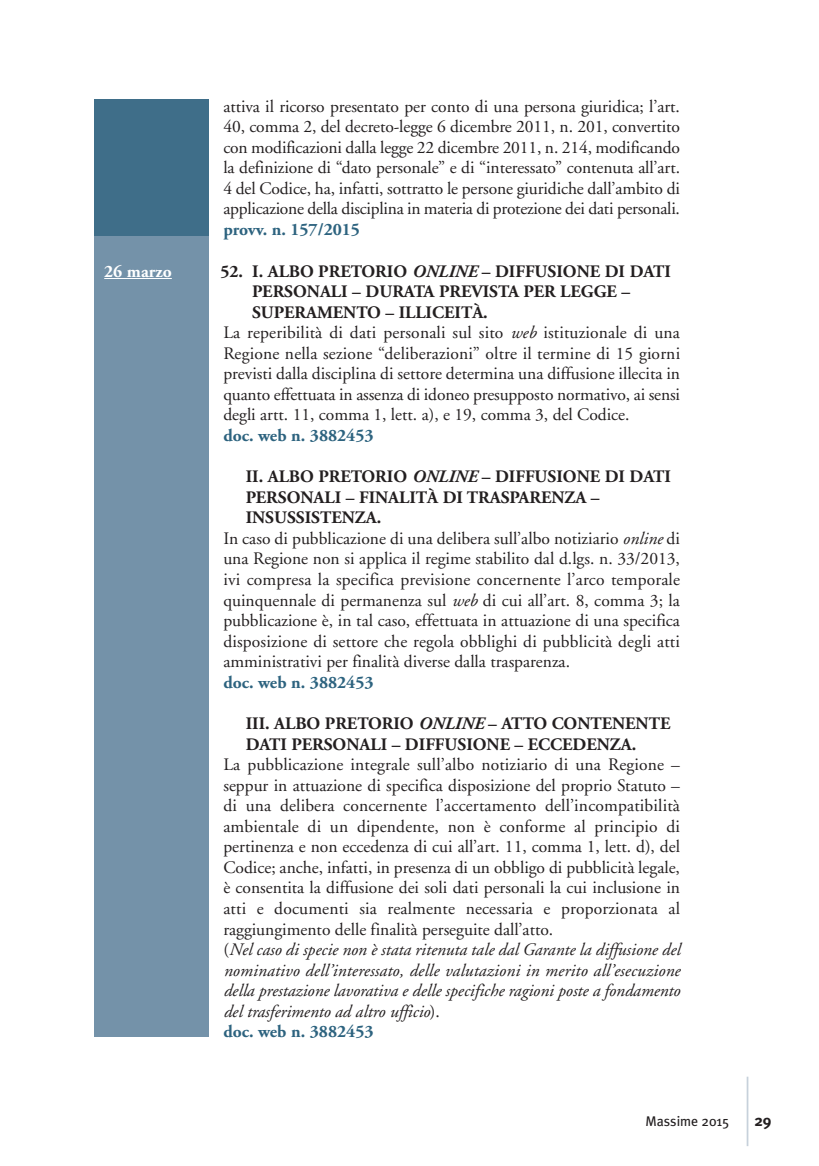
<style>
.page{position:relative;width:819px;height:1166px;background:#fff}
.page>*{position:absolute;margin:0;border:0;box-sizing:border-box;transform-origin:0 0}
.t1{font:17.5px/20.5px "Adobe Garamond";color:#231f20;text-align:justify}
.t2{font:700 17.5px/20.5px "Adobe Garamond";color:#231f20}
.t3{font:700 17.5px "Adobe Garamond";color:#2d637f}
.t4{font:700 17.5px "Adobe Garamond";color:#fff}
.t5{font:700 15.75px "Meta Plus";color:#231f20}
.t6{font:14px "Meta Plus";color:#231f20}
.s1{font-style:italic}
.s2{font-weight:700;color:#2d637f}
</style>
<div class="page">
<div style="left:94px;top:236px;width:114px;height:801px;background:#7492a9"></div>
<hr style="left:104px;top:278px;width:68px;height:1px;background:#fff">
<hr style="left:746px;top:1076px;width:2px;height:70px;background:#c7d1db">
<div style="left:94px;top:99px;width:114px;height:137px;background:#3f6e89"></div>
<p class="t1" style="left:223px;top:98px;width:458px">attiva il ricorso presentato per conto di una persona giuridica; l’art.<br>40, comma 2, del decreto-legge 6 dicembre 2011, n. 201, convertito con modificazioni dalla legge 22 dicembre 2011, n. 214, modificando la definizione di “dato personale” e di “interessato” contenuta all’art.<br>4 del Codice, ha, infatti, sottratto le persone giuridiche dall’ambito di applicazione della disciplina in materia di protezione dei dati personali.</p>
<p class="t3" style="left:223px;top:222px;width:138px">provv. n. 157/2015</p>
<p class="t4" style="left:104px;top:264px;width:69px">26 marzo</p>
<p class="t2" style="left:220px;top:262px;width:452px">52. I. ALBO PRETORIO <span class="s1">ONLINE</span> – DIFFUSIONE DI DATI</p>
<p class="t2" style="left:252px;top:283px;width:379px">PERSONALI – DURATA PREVISTA PER LEGGE –</p>
<p class="t2" style="left:252px;top:303px;width:237px">SUPERAMENTO – ILLICEITÀ.</p>
<p class="t1" style="left:223px;top:324px;width:458px">La reperibilità di dati personali sul sito <span class="s1">web</span> istituzionale di una</p>
<p class="t1" style="left:223px;top:344px;width:458px">Regione nella sezione “deliberazioni” oltre il termine di 15 giorni</p>
<p class="t1" style="left:223px;top:365px;width:458px">previsti dalla disciplina di settore determina una diffusione illecita in</p>
<p class="t1" style="left:223px;top:385px;width:458px">quanto effettuata in assenza di idoneo presupposto normativo, ai sensi</p>
<p class="t1" style="left:223px;top:406px;width:407px">degli artt. 11, comma 1, lett. a), e 19, comma 3, del Codice.</p>
<p class="t3" style="left:223px;top:428px;width:152px">doc. web n. 3882453</p>
<p class="t2" style="left:246px;top:468px;width:427px">II. ALBO PRETORIO <span class="s1">ONLINE</span> – DIFFUSIONE DI DATI</p>
<p class="t2" style="left:246px;top:489px;width:355px">PERSONALI – FINALITÀ DI TRASPARENZA –</p>
<p class="t2" style="left:246px;top:509px;width:137px">INSUSSISTENZA.</p>
<p class="t1" style="left:223px;top:530px;width:458px">In caso di pubblicazione di una delibera sull’albo notiziario <span class="s1">online</span> di</p>
<p class="t1" style="left:223px;top:550px;width:458px">una Regione non si applica il regime stabilito dal d.lgs. n. 33/2013,</p>
<p class="t1" style="left:223px;top:571px;width:458px">ivi compresa la specifica previsione concernente l’arco temporale</p>
<p class="t1" style="left:223px;top:591px;width:458px">quinquennale di permanenza sul <span class="s1">web</span> di cui all’art. 8, comma 3; la</p>
<p class="t1" style="left:223px;top:612px;width:458px">pubblicazione è, in tal caso, effettuata in attuazione di una specifica</p>
<p class="t1" style="left:223px;top:632px;width:458px">disposizione di settore che regola obblighi di pubblicità degli atti</p>
<p class="t1" style="left:223px;top:653px;width:348px">amministrativi per finalità diverse dalla trasparenza.</p>
<p class="t3" style="left:223px;top:675px;width:152px">doc. web n. 3882453</p>
<p class="t2" style="left:246px;top:715px;width:426px">III. ALBO PRETORIO <span class="s1">ONLINE</span> – ATTO CONTENENTE<br>DATI PERSONALI – DIFFUSIONE – ECCEDENZA.</p>
<p class="t1" style="left:223px;top:756px;width:458px;text-align:left">La pubblicazione integrale sull’albo notiziario di una Regione – seppur in attuazione di specifica disposizione del proprio Statuto – di una delibera concernente l’accertamento dell’incompatibilità ambientale di un dipendente, non è conforme al principio di pertinenza e non eccedenza di cui all’art. 11, comma 1, lett. d), del Codice; anche, infatti, in presenza di un obbligo di pubblicità legale, è consentita la diffusione dei soli dati personali la cui inclusione in atti e documenti sia realmente necessaria e proporzionata al raggiungimento delle finalità perseguite dall’atto.<br>(<span class="s1">Nel caso di specie non è stata ritenuta tale dal Garante la diffusione del nominativo dell’interessato, delle valutazioni in merito all’esecuzione della prestazione lavorativa e delle specifiche ragioni poste a fondamento del trasferimento ad altro ufficio</span>).<br><span class="s2">doc. web n. 3882453</span></p>
<p class="t6" style="left:645px;top:1114px;width:86px">Massime 2015</p>
<p class="t5" style="left:754px;top:1112px;width:19px">29</p>
</div>
